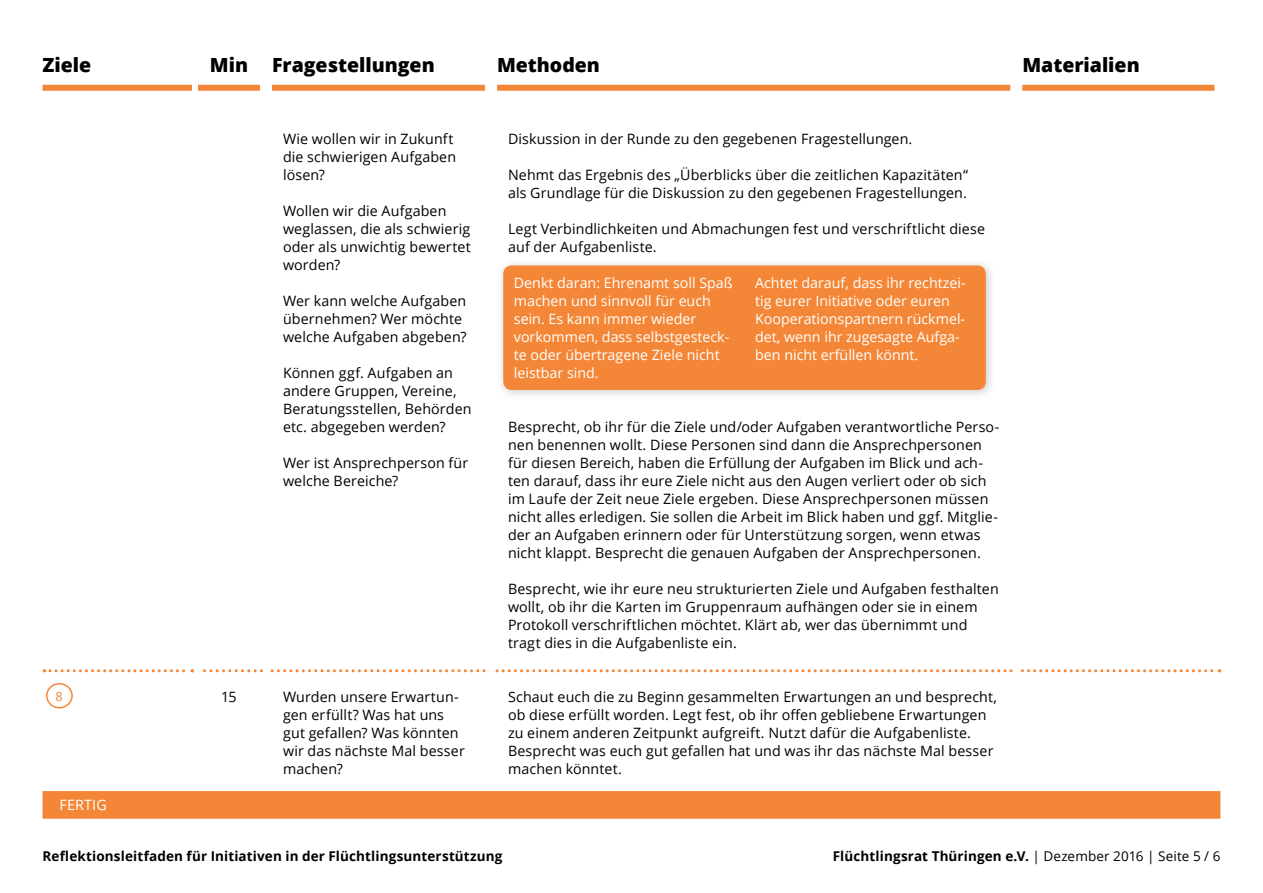
<style>
.page{position:relative;width:1263px;height:893px;background:#fff}
.page>*{position:absolute;margin:0;border:0;box-sizing:border-box;transform-origin:0 0}
.t1{font:800 19.5px "Open Sans";color:#000}
.t2{font:14.25px/18px "Open Sans";letter-spacing:.01em;color:#000}
.t3{font:14.25px/18px "Open Sans";color:#fff}
.t4{font:700 13.5px "Open Sans";letter-spacing:.01em;color:#000}
.t5{font:12.75px "Open Sans";color:#f48737}
.s1{font-weight:400}
</style>
<div class="page">
<div style="left:496px;top:258px;width:500px;height:143px;background:#000;opacity:.2"></div>
<div style="left:503px;top:265px;width:483px;height:125px;background:#f48737;border-radius:9px"></div>
<svg style="left:44px;top:669px;width:1176px;height:3px"></svg>
<div style="left:43px;top:85px;width:149px;height:6px;background:#f48737"></div>
<div style="left:198px;top:85px;width:62px;height:6px;background:#f48737"></div>
<div style="left:272px;top:85px;width:213px;height:6px;background:#f48737"></div>
<div style="left:497px;top:85px;width:513px;height:6px;background:#f48737"></div>
<div style="left:1022px;top:85px;width:192px;height:6px;background:#f48737"></div>
<svg style="left:43px;top:791px;width:1177px;height:28px;background:#f48839"></svg>
<div style="left:194px;top:96px;width:6px;height:684px;background:#fff"></div>
<div style="left:263px;top:96px;width:6px;height:684px;background:#fff"></div>
<div style="left:487px;top:96px;width:6px;height:684px;background:#fff"></div>
<div style="left:1013px;top:96px;width:6px;height:684px;background:#fff"></div>
<div style="left:46px;top:683px;width:27px;height:25px;border:2px solid #f48737;border-radius:50%"></div>
<h1 class="t1" style="left:43px;top:50px;width:50px">Ziele</h1>
<h1 class="t1" style="left:210px;top:50px;width:226px">Min Fragestellungen</h1>
<h1 class="t1" style="left:497px;top:50px;width:105px">Methoden</h1>
<h1 class="t1" style="left:1022px;top:50px;width:119px">Materialien</h1>
<p class="t5" style="left:56px;top:687px;width:9px">8</p>
<p class="t3" style="left:60px;top:795px;width:49px">FERTIG</p>
<p class="t2" style="left:283px;top:129px;width:175px">Wie wollen wir in Zukunft die schwierigen Aufgaben lösen?</p>
<p class="t2" style="left:283px;top:201px;width:189px">Wollen wir die Aufgaben weglassen, die als schwierig oder als unwichtig bewertet worden?</p>
<p class="t2" style="left:283px;top:291px;width:185px">Wer kann welche Aufgaben übernehmen? Wer möchte welche Aufgaben abgeben?</p>
<p class="t2" style="left:283px;top:363px;width:190px">Können ggf. Aufgaben an andere Gruppen, Vereine,<br>Beratungsstellen, Behörden etc. abgegeben werden?</p>
<p class="t2" style="left:283px;top:453px;width:187px">Wer ist Ansprechperson für welche Bereiche?</p>
<p class="t2" style="left:508px;top:129px;width:406px">Diskussion in der Runde zu den gegebenen Fragestellungen.</p>
<p class="t2" style="left:508px;top:165px;width:461px">Nehmt das Ergebnis des „Überblicks über die zeitlichen Kapazitäten“ als Grundlage für die Diskussion zu den gegebenen Fragestellungen.</p>
<p class="t2" style="left:508px;top:219px;width:478px">Legt Verbindlichkeiten und Abmachungen fest und verschriftlicht diese auf der Aufgabenliste.</p>
<p class="t3" style="left:514px;top:273px;width:220px">Denkt daran: Ehrenamt soll Spaß machen und sinnvoll für euch sein. Es kann immer wieder vorkommen, dass selbstgesteck&shy;te oder übertragene Ziele nicht leistbar sind.</p>
<p class="t3" style="left:755px;top:273px;width:212px">Achtet darauf, dass ihr rechtzei&shy;tig eurer Initiative oder euren<br>Kooperationspartnern rückmel&shy;det, wenn ihr zugesagte Aufga&shy;ben nicht erfüllen könnt.</p>
<p class="t2" style="left:508px;top:417px;width:493px">Besprecht, ob ihr für die Ziele und/oder Aufgaben verantwortliche Perso&shy;nen benennen wollt. Diese Personen sind dann die Ansprechpersonen für diesen Bereich, haben die Erfüllung der Aufgaben im Blick und ach&shy;ten darauf, dass ihr eure Ziele nicht aus den Augen verliert oder ob sich im Laufe der Zeit neue Ziele ergeben. Diese Ansprechpersonen müssen nicht alles erledigen. Sie sollen die Arbeit im Blick haben und ggf. Mitglie&shy;der an Aufgaben erinnern oder für Unterstützung sorgen, wenn etwas nicht klappt. Besprecht die genauen Aufgaben der Ansprechpersonen.</p>
<p class="t2" style="left:508px;top:579px;width:492px">Besprecht, wie ihr eure neu strukturierten Ziele und Aufgaben festhalten wollt, ob ihr die Karten im Gruppenraum aufhängen oder sie in einem Protokoll verschriftlichen möchtet. Klärt ab, wer das übernimmt und tragt dies in die Aufgabenliste ein.</p>
<p class="t2" style="left:221px;top:687px;width:17px">15</p>
<p class="t2" style="left:283px;top:687px;width:183px">Wurden unsere Erwartun&shy;gen erfüllt? Was hat uns gut gefallen? Was könnten wir das nächste Mal besser machen?</p>
<p class="t2" style="left:508px;top:687px;width:491px">Schaut euch die zu Beginn gesammelten Erwartungen an und besprecht, ob diese erfüllt worden. Legt fest, ob ihr offen gebliebene Erwartungen zu einem anderen Zeitpunkt aufgreift. Nutzt dafür die Aufgabenliste.<br>Besprecht was euch gut gefallen hat und was ihr das nächste Mal besser machen könntet.</p>
<p class="t4" style="left:43px;top:846px;width:461px">Reflektionsleitfaden für Initiativen in der Flüchtlingsunterstützung</p>
<p class="t4" style="left:833px;top:846px;width:389px">Flüchtlingsrat Thüringen e.V. <span class="s1">| Dezember 2016 | Seite 5 / 6</span></p>
</div>
